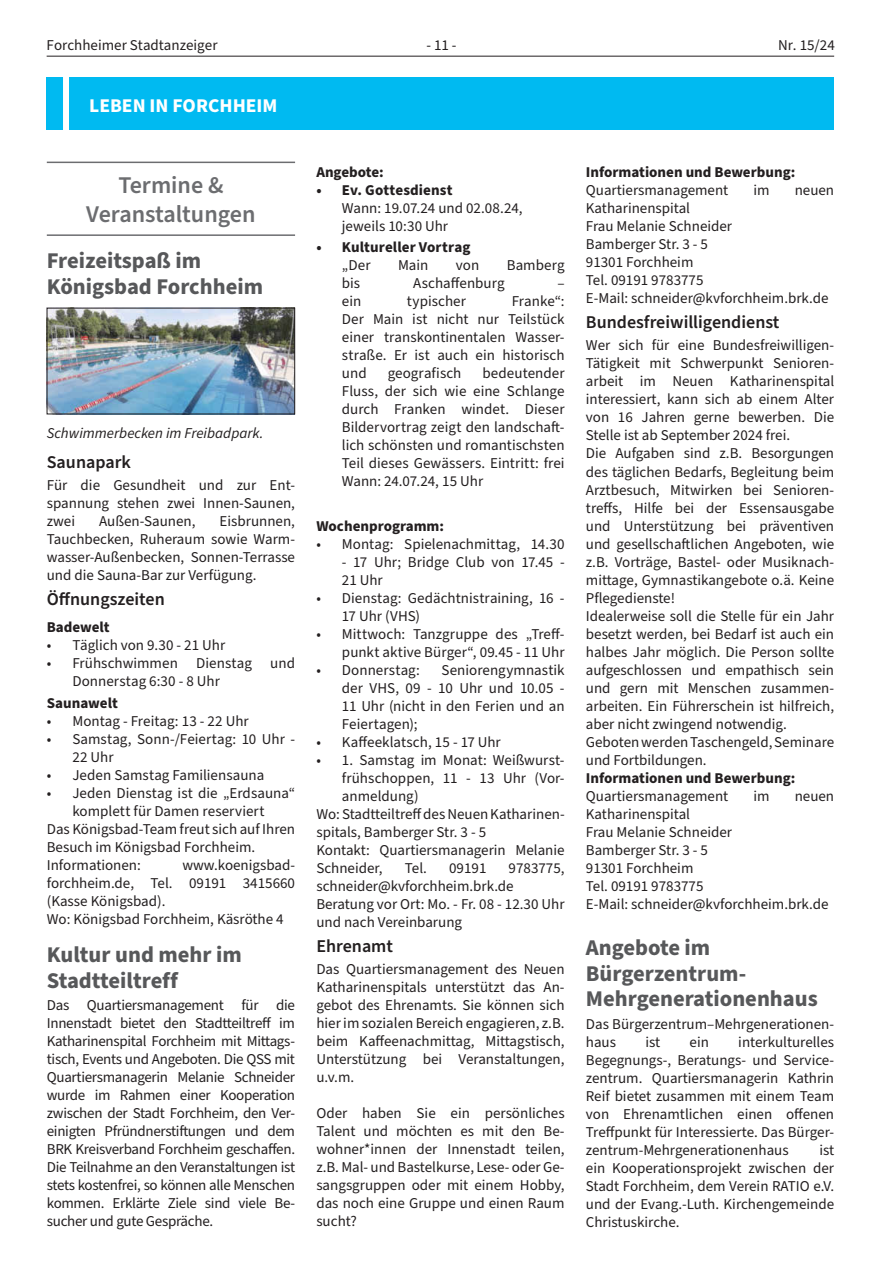
<style>
.page{position:relative;width:881px;height:1263px;background:#fff}
.page>*{position:absolute;margin:0;border:0;box-sizing:border-box;transform-origin:0 0}
.t1{font:600 24px/28.8px "Source Sans Pro";color:#6c6d70;text-align:center}
.t2{font:700 22.5px/25.5px "Source Sans Pro";color:#57585a}
.t3{font:700 19.5px "Source Sans Pro";color:#fff}
.t4{font:600 18px "Source Sans Pro";color:#231f20}
.t5{font:15px/18px "Source Sans Pro";color:#231f20}
.t6{font:700 15px "Source Sans Pro";color:#231f20}
.t7{font:italic 15px "Source Sans Pro";color:#231f20}
</style>
<div class="page">
<hr style="left:47px;top:56px;width:786px;height:1px;background:#231f20">
<hr style="left:47px;top:162px;width:248px;height:1px;background:#6c6d70">
<hr style="left:47px;top:234px;width:248px;height:2px;background:#6c6d70">
<img style="left:49px;top:310px;width:244px;height:102px">
<div style="left:47px;top:308px;width:248px;height:106px;border:1px solid #231f20"></div>
<div style="left:47px;top:77px;width:786px;height:52px;background:#00baf1"></div>
<div style="left:63px;top:77px;width:6px;height:53px;background:#fff"></div>
<p class="t5" style="left:47px;top:37px;width:172px">Forchheimer Stadtanzeiger</p>
<p class="t5" style="left:426px;top:37px;width:32px">- 11 -</p>
<p class="t5" style="left:777px;top:37px;width:58px">Nr. 15/24</p>
<h3 class="t3" style="left:89px;top:92px;width:190px">LEBEN IN FORCHHEIM</h3>
<h1 class="t1" style="left:86px;top:171px;width:171px">Termine &amp;<br>Veranstaltungen</h1>
<h2 class="t2" style="left:47px;top:249px;width:218px">Freizeitspaß im<br>Königsbad Forchheim</h2>
<p class="t7" style="left:47px;top:423px;width:218px">Schwimmerbecken im Freibadpark.</p>
<p class="t4" style="left:47px;top:450px;width:85px">Saunapark</p>
<p class="t5" style="left:47px;top:477px;width:250px;text-align:justify">Für die Gesundheit und zur Ent&shy;spannung stehen zwei Innen-Saunen, zwei</p>
<p class="t5" style="left:99px;top:513px;width:98px">Außen-Saunen,</p>
<p class="t5" style="left:47px;top:513px;width:250px;text-align:justify;text-indent:173px">Eisbrunnen, Tauchbecken, Ruheraum sowie Warm&shy;wasser-Außenbecken, Sonnen-Terrasse und die Sauna-Bar zur Verfügung.</p>
<p class="t4" style="left:47px;top:587px;width:119px">Öffnungszeiten</p>
<p class="t6" style="left:47px;top:617px;width:64px">Badewelt</p>
<p class="t5" style="left:47px;top:636px;width:180px">• Täglich von 9.30 - 21 Uhr</p>
<p class="t5" style="left:72px;top:654px;width:224px;text-indent:-26px">• Frühschwimmen Dienstag und<br>Donnerstag 6:30 - 8 Uhr</p>
<p class="t6" style="left:47px;top:693px;width:73px">Saunawelt</p>
<p class="t5" style="left:47px;top:713px;width:203px">• Montag - Freitag: 13 - 22 Uhr</p>
<p class="t5" style="left:72px;top:731px;width:224px;text-indent:-26px">• Samstag, Sonn-/Feiertag: 10 Uhr -<br>22 Uhr</p>
<p class="t5" style="left:47px;top:767px;width:219px">• Jeden Samstag Familiensauna</p>
<p class="t5" style="left:47px;top:785px;width:250px">• Jeden Dienstag ist die „Erdsauna“</p>
<p class="t5" style="left:72px;top:803px;width:193px">komplett für Damen reserviert</p>
<p class="t5" style="left:47px;top:821px;width:250px">Das Königsbad-Team freut sich auf Ihren</p>
<p class="t5" style="left:47px;top:839px;width:210px">Besuch im Königsbad Forchheim.</p>
<p class="t5" style="left:47px;top:857px;width:96px">Informationen:</p>
<p class="t5" style="left:47px;top:857px;width:250px;text-indent:135px">www.koenigsbad&shy;forchheim.de, Tel. 09191 3415660 (Kasse Königsbad).<br>Wo: Königsbad Forchheim, Käsröthe 4</p>
<h2 class="t2" style="left:47px;top:943px;width:196px">Kultur und mehr im<br>Stadtteiltreff</h2>
<p class="t5" style="left:47px;top:997px;width:250px;text-align:justify">Das Quartiersmanagement für die Innenstadt bietet den Stadtteiltreff im Katharinenspital Forchheim mit Mittags&shy;tisch, Events und Angeboten. Die QSS mit Quartiersmanagerin Melanie Schneider wurde im Rahmen einer Kooperation zwischen der Stadt Forchheim, den Ver&shy;einigten Pfründnerstiftungen und dem BRK Kreisverband Forchheim geschaffen.<br>Die Teilnahme an den Veranstaltungen ist stets kostenfrei, so können alle Menschen kommen. Erklärte Ziele sind viele Be&shy;sucher und gute Gespräche.</p>
<p class="t6" style="left:316px;top:162px;width:69px">Angebote:</p>
<p class="t6" style="left:316px;top:180px;width:138px">• Ev. Gottesdienst</p>
<p class="t5" style="left:342px;top:199px;width:182px">Wann: 19.07.24 und 02.08.24, jeweils 10:30 Uhr</p>
<p class="t6" style="left:316px;top:237px;width:155px">• Kultureller Vortrag</p>
<p class="t5" style="left:342px;top:256px;width:30px">„Der</p>
<p class="t5" style="left:398px;top:256px;width:32px">Main</p>
<p class="t5" style="left:455px;top:256px;width:25px">von</p>
<p class="t5" style="left:506px;top:256px;width:59px">Bamberg</p>
<p class="t5" style="left:342px;top:274px;width:20px">bis</p>
<p class="t5" style="left:413px;top:274px;width:93px">Aschaffenburg</p>
<p class="t5" style="left:557px;top:274px;width:9px">–</p>
<p class="t5" style="left:342px;top:292px;width:21px">ein</p>
<p class="t5" style="left:407px;top:292px;width:61px">typischer</p>
<p class="t5" style="left:342px;top:292px;width:224px;text-align:justify;text-indent:170px">Franke“:<br>Der Main ist nicht nur Teilstück einer transkontinentalen Wasser&shy;straße. Er ist auch ein historisch und</p>
<p class="t5" style="left:387px;top:364px;width:75px">geografisch</p>
<p class="t5" style="left:342px;top:364px;width:224px;text-align:justify;text-indent:140px">bedeutender Fluss, der sich wie eine Schlange durch Franken windet. Dieser Bildervortrag zeigt den landschaft&shy;lich schönsten und romantischsten Teil dieses Gewässers. Eintritt: frei Wann: 24.07.24, 15 Uhr</p>
<p class="t6" style="left:316px;top:515px;width:129px">Wochenprogramm:</p>
<p class="t5" style="left:316px;top:535px;width:250px">• Montag: Spielenachmittag, 14.30</p>
<p class="t5" style="left:342px;top:553px;width:224px">- 17 Uhr; Bridge Club von 17.45 -<br>21 Uhr</p>
<p class="t5" style="left:342px;top:589px;width:224px;text-indent:-26px">• Dienstag: Gedächtnistraining, 16 -<br>17 Uhr (VHS)</p>
<p class="t5" style="left:316px;top:625px;width:250px;text-align:right">• Mittwoch: Tanzgruppe des „Treff&shy;punkt aktive Bürger“, 09.45 - 11 Uhr</p>
<p class="t5" style="left:316px;top:661px;width:105px">• Donnerstag:</p>
<p class="t5" style="left:342px;top:661px;width:224px;text-align:justify;text-indent:99px">Seniorengymnastik der VHS, 09 - 10 Uhr und 10.05 - 11 Uhr (nicht in den Ferien und an Feiertagen);</p>
<p class="t5" style="left:316px;top:733px;width:186px">• Kaffeeklatsch, 15 - 17 Uhr</p>
<p class="t5" style="left:316px;top:751px;width:250px">• 1. Samstag im Monat: Weißwurst-</p>
<p class="t5" style="left:342px;top:769px;width:224px">frühschoppen, 11 - 13 Uhr (Vor-</p>
<p class="t5" style="left:342px;top:787px;width:78px">anmeldung)</p>
<p class="t5" style="left:316px;top:805px;width:250px">Wo: Stadtteiltreff des Neuen Katharinen-</p>
<p class="t5" style="left:316px;top:823px;width:171px">spitals, Bamberger Str. 3 - 5</p>
<p class="t5" style="left:316px;top:841px;width:250px">Kontakt: Quartiersmanagerin Melanie</p>
<p class="t5" style="left:316px;top:859px;width:68px">Schneider,</p>
<p class="t5" style="left:404px;top:859px;width:24px">Tel.</p>
<p class="t5" style="left:449px;top:859px;width:39px">09191</p>
<p class="t5" style="left:316px;top:859px;width:250px;text-indent:192px">9783775, schneider@kvforchheim.brk.de<br>Beratung vor Ort: Mo. - Fr. 08 - 12.30 Uhr und nach Vereinbarung</p>
<p class="t4" style="left:316px;top:934px;width:78px">Ehrenamt</p>
<p class="t5" style="left:316px;top:960px;width:250px;text-align:justify">Das Quartiersmanagement des Neuen Katharinenspitals unterstützt das An&shy;gebot des Ehrenamts. Sie können sich hier im sozialen Bereich engagieren, z.B. beim Kaffeenachmittag, Mittagstisch, Unterstützung bei Veranstaltungen, u.v.m.</p>
<p class="t5" style="left:316px;top:1104px;width:250px;text-align:justify">Oder haben Sie ein persönliches Talent und möchten es mit den Be&shy;wohner*innen der Innenstadt teilen, z.B. Mal- und Bastelkurse, Lese- oder Ge&shy;sangsgruppen oder mit einem Hobby, das noch eine Gruppe und einen Raum sucht?</p>
<p class="t6" style="left:585px;top:162px;width:211px">Informationen und Bewerbung:</p>
<p class="t5" style="left:585px;top:181px;width:144px">Quartiersmanagement</p>
<p class="t5" style="left:753px;top:181px;width:18px">im</p>
<p class="t5" style="left:794px;top:181px;width:41px">neuen</p>
<p class="t5" style="left:585px;top:199px;width:244px">Katharinenspital<br>Frau Melanie Schneider<br>Bamberger Str. 3 - 5<br>91301 Forchheim<br>Tel. 09191 9783775<br>E-Mail: schneider@kvforchheim.brk.de</p>
<p class="t4" style="left:585px;top:310px;width:195px">Bundesfreiwilligendienst</p>
<p class="t5" style="left:585px;top:337px;width:250px">Wer sich für eine Bundesfreiwilligen-Tätigkeit mit Schwerpunkt Senioren&shy;arbeit im Neuen Katharinenspital interessiert, kann sich ab einem Alter von 16 Jahren gerne bewerben. Die Stelle ist ab September 2024 frei.<br>Die Aufgaben sind z.B. Besorgungen des täglichen Bedarfs, Begleitung beim Arztbesuch, Mitwirken bei Senioren&shy;treffs, Hilfe bei der Essensausgabe und Unterstützung bei präventiven und gesellschaftlichen Angeboten, wie z.B. Vorträge, Bastel- oder Musiknach&shy;mittage, Gymnastikangebote o.ä. Keine Pflegedienste!<br>Idealerweise soll die Stelle für ein Jahr besetzt werden, bei Bedarf ist auch ein halbes Jahr möglich. Die Person sollte aufgeschlossen und empathisch sein und gern mit Menschen zusammen&shy;arbeiten. Ein Führerschein ist hilfreich, aber nicht zwingend notwendig.<br>Geboten werden Taschengeld, Seminare und Fortbildungen.</p>
<p class="t6" style="left:585px;top:767px;width:211px">Informationen und Bewerbung:</p>
<p class="t5" style="left:585px;top:787px;width:144px">Quartiersmanagement</p>
<p class="t5" style="left:753px;top:787px;width:18px">im</p>
<p class="t5" style="left:794px;top:787px;width:41px">neuen</p>
<p class="t5" style="left:585px;top:805px;width:244px">Katharinenspital<br>Frau Melanie Schneider<br>Bamberger Str. 3 - 5<br>91301 Forchheim<br>Tel. 09191 9783775<br>E-Mail: schneider@kvforchheim.brk.de</p>
<h2 class="t2" style="left:585px;top:936px;width:233px">Angebote im<br>Bürgerzentrum-<br>Mehrgenerationenhaus</h2>
<p class="t5" style="left:585px;top:1015px;width:250px">Das Bürgerzentrum–Mehrgenerationen&shy;haus</p>
<p class="t5" style="left:585px;top:1033px;width:250px;text-align:justify;text-indent:152px">interkulturelles Begegnungs-, Beratungs- und Service&shy;zentrum. Quartiersmanagerin Kathrin Reif bietet zusammen mit einem Team von Ehrenamtlichen einen offenen Treffpunkt für Interessierte. Das Bürger&shy;zentrum-Mehrgenerationenhaus</p>
<p class="t5" style="left:645px;top:1033px;width:16px">ist</p>
<p class="t5" style="left:689px;top:1033px;width:21px">ein</p>
<p class="t5" style="left:585px;top:1141px;width:250px;text-align:justify;text-indent:233px">ist ein Kooperationsprojekt zwischen der Stadt Forchheim, dem Verein RATIO e.V. und der Evang.-Luth. Kirchengemeinde Christuskirche.</p>
</div>
